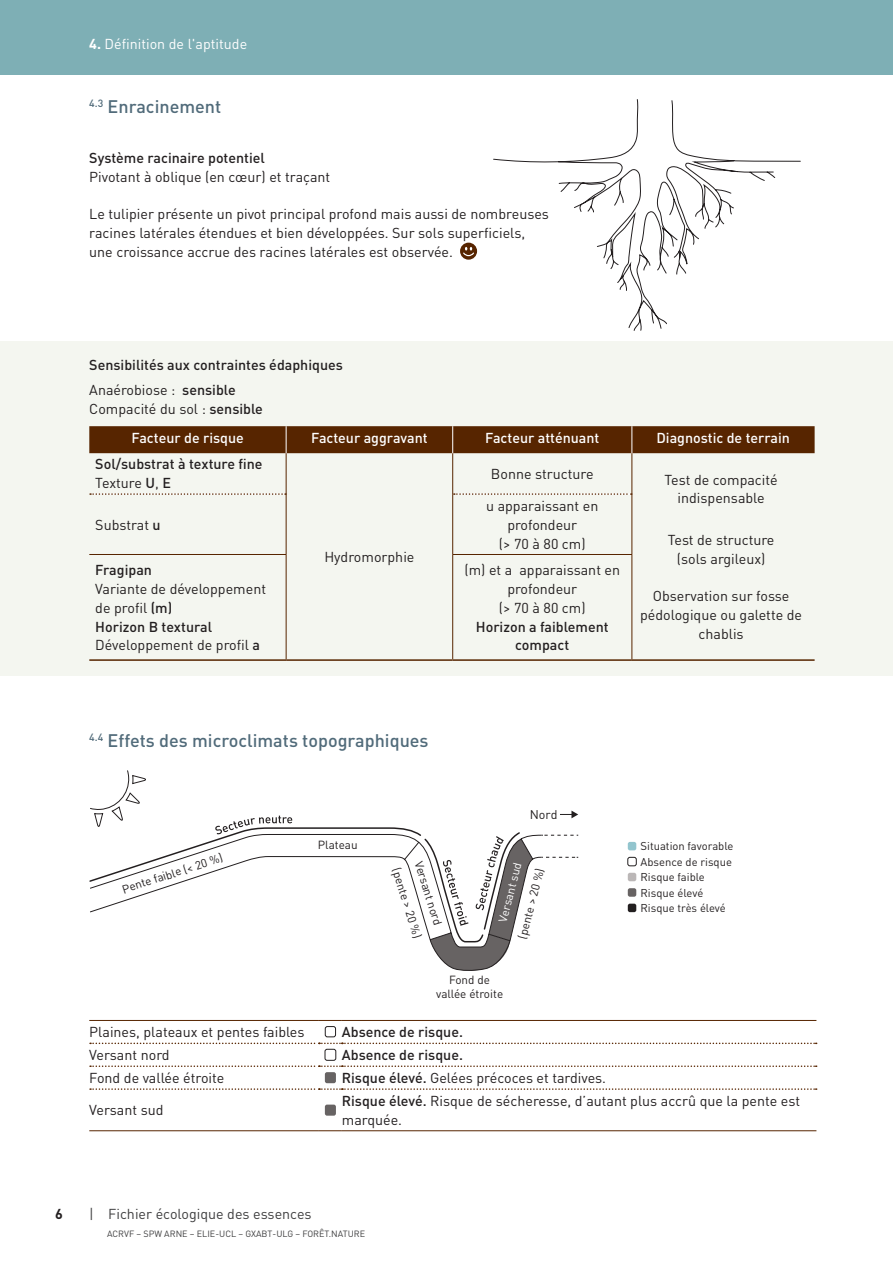
<style>
.page{position:relative;width:893px;height:1263px;background:#fff}
.page>*{position:absolute;margin:0;border:0;box-sizing:border-box;transform-origin:0 0}
.t1{font:500 18px "DIN Pro";color:#516b7a}
.t2{font:14.25px/18.8px "DIN Pro";color:#231f20;text-align:center}
.t3{font:500 14.25px/18.8px "DIN Pro";color:#231f20}
.t4{font:500 14.25px "DIN Pro";color:#fff}
.t5{font:14.25px "DIN Pro";color:#3e3e3f}
.t6{font:14.25px "DIN Pro";color:#fff}
.t7{font:700 14.25px "DIN Pro";color:#231f20}
.t8{font:12.45px "DIN Pro";color:#231f20}
.t9{font:11.7px/23.4px "DIN Pro";color:#231f20}
.t10{font:11.7px "DIN Pro";color:#fff}
.t11{font:11.25px/15.5px "DIN Pro";color:#231f20}
.t12{font:9px "DIN Pro";color:#3e3e3f}
.s1{font-weight:700}
.s2{font-weight:400}
.s3{font-weight:500}
.s4{font-weight:500;color:#fff}
</style>
<div class="page">
<div style="left:0;top:0;width:893px;height:74px;background:#7eafb5"></div>
<div style="left:0;top:341px;width:893px;height:335px;background:#f4f6f0"></div>
<svg style="left:460px;top:243px;width:17px;height:17px"></svg>
<svg style="left:493px;top:99px;width:308px;height:232px"></svg>
<hr style="left:89px;top:659px;width:197px;height:2px;background:#572500">
<hr style="left:286px;top:659px;width:167px;height:2px;background:#572500">
<hr style="left:453px;top:659px;width:179px;height:2px;background:#572500">
<hr style="left:632px;top:659px;width:183px;height:2px;background:#572500">
<hr style="left:286px;top:453px;width:1px;height:41px;background:#572500">
<hr style="left:286px;top:494px;width:1px;height:60px;background:#572500">
<hr style="left:286px;top:555px;width:1px;height:104px;background:#572500">
<hr style="left:452px;top:453px;width:1px;height:41px;background:#572500">
<hr style="left:631px;top:453px;width:1px;height:41px;background:#572500">
<hr style="left:452px;top:494px;width:1px;height:60px;background:#572500">
<hr style="left:631px;top:494px;width:1px;height:60px;background:#572500">
<hr style="left:452px;top:555px;width:1px;height:104px;background:#572500">
<hr style="left:631px;top:555px;width:1px;height:104px;background:#572500">
<div style="left:89px;top:426px;width:726px;height:27px;background:#572500"></div>
<hr style="left:89px;top:554px;width:197px;height:1px;background:#572500">
<hr style="left:452px;top:554px;width:180px;height:1px;background:#572500">
<svg style="left:90px;top:493px;width:196px;height:2px"></svg>
<svg style="left:454px;top:493px;width:178px;height:2px"></svg>
<div style="left:627px;top:857px;width:10px;height:9px;border:1px solid #231f20;border-radius:2px"></div>
<div style="left:628px;top:873px;width:8px;height:8px;background:#bbb7b7;border-radius:2px"></div>
<div style="left:628px;top:888px;width:8px;height:9px;background:#676363;border-radius:2px"></div>
<div style="left:628px;top:904px;width:8px;height:8px;background:#231f20;border-radius:2px"></div>
<div style="left:628px;top:842px;width:8px;height:8px;background:#93c5ce;border-radius:2px"></div>
<hr style="left:89px;top:1020px;width:230px;height:1px;background:#572500">
<svg style="left:319px;top:1020px;width:23px;height:1px"></svg>
<hr style="left:342px;top:1020px;width:474px;height:1px;background:#572500">
<hr style="left:89px;top:1130px;width:230px;height:1px;background:#572500">
<svg style="left:319px;top:1130px;width:23px;height:1px"></svg>
<hr style="left:342px;top:1130px;width:474px;height:1px;background:#572500">
<svg style="left:90px;top:1042px;width:727px;height:2px"></svg>
<svg style="left:90px;top:1065px;width:727px;height:2px"></svg>
<svg style="left:90px;top:1088px;width:727px;height:2px"></svg>
<div style="left:325px;top:1026px;width:11px;height:11px;border:1px solid #231f20;border-radius:2px"></div>
<div style="left:325px;top:1049px;width:11px;height:12px;border:1px solid #231f20;border-radius:2px"></div>
<div style="left:325px;top:1072px;width:11px;height:11px;background:#676363;border-radius:2px"></div>
<div style="left:325px;top:1104px;width:11px;height:12px;background:#676363;border-radius:2px"></div>
<svg style="left:89px;top:810px;width:489px;height:161px"></svg>
<p class="t6" style="left:89px;top:34px;width:159px"><span class="s1">4.</span> Définition de l'aptitude</p>
<p class="t1" style="left:89px;top:94px;width:133px"><sup>4.3</sup> Enracinement</p>
<p class="t3" style="left:89px;top:148px;width:177px">Système racinaire potentiel</p>
<p class="t2" style="left:89px;top:167px;width:242px">Pivotant à oblique (en cœur) et traçant</p>
<p class="t2" style="left:89px;top:204px;width:461px;text-align:left">Le tulipier présente un pivot principal profond mais aussi de nombreuses racines latérales étendues et bien développées. Sur sols superficiels, une croissance accrue des racines latérales est observée.</p>
<p class="t3" style="left:89px;top:351px;width:255px;line-height:25.5px">Sensibilités aux contraintes édaphiques<br><span class="s2">Anaérobiose :</span> sensible</p>
<p class="t2" style="left:132px;top:393px;width:133px;line-height:29.2px;text-align:left;text-indent:-42px">Compacité du sol : <span class="s3">sensible<br></span><span class="s4">Facteur de risque</span></p>
<p class="t4" style="left:311px;top:428px;width:118px">Facteur aggravant</p>
<p class="t4" style="left:485px;top:428px;width:116px">Facteur atténuant</p>
<p class="t4" style="left:656px;top:428px;width:135px">Diagnostic de terrain</p>
<p class="t3" style="left:95px;top:454px;width:169px">Sol/substrat à texture fine<br><span class="s2">Texture</span> U<span class="s2">,</span> E</p>
<p class="t2" style="left:95px;top:515px;width:67px">Substrat <span class="s3">u</span></p>
<p class="t3" style="left:95px;top:560px;width:58px">Fragipan</p>
<p class="t2" style="left:95px;top:579px;width:172px;text-align:left">Variante de développement de profil <span class="s3">(m)<br>Horizon B textural<br></span>Développement de profil <span class="s3">a</span></p>
<p class="t2" style="left:324px;top:547px;width:92px">Hydromorphie</p>
<p class="t2" style="left:491px;top:464px;width:104px">Bonne structure</p>
<p class="t2" style="left:486px;top:496px;width:114px">u apparaissant en profondeur<br>(&gt; 70 à 80 cm)</p>
<p class="t2" style="left:464px;top:560px;width:157px">(m) et a apparaissant en profondeur<br>(&gt; 70 à 80 cm)</p>
<p class="t3" style="left:476px;top:616px;width:134px;text-align:center">Horizon a faiblement compact</p>
<p class="t2" style="left:664px;top:469px;width:115px">Test de compacité indispensable</p>
<p class="t2" style="left:668px;top:530px;width:108px">Test de structure (sols argileux)</p>
<p class="t2" style="left:640px;top:586px;width:163px">Observation sur fosse pédologique ou galette de chablis</p>
<p class="t1" style="left:89px;top:728px;width:341px"><sup>4.4</sup> Effets des microclimats topographiques</p>
<p class="t9" style="left:318px;top:832px;width:41px">Plateau</p>
<p class="t8" style="left:530px;top:806px;width:29px">Nord</p>
<p class="t9" style="left:119px;top:878px;width:107px;rotate:-18deg">Pente faible (&lt; 20 %)</p>
<p class="t9" style="left:430px;top:857px;width:74px;rotate:73deg">Versant nord (pente &gt; 20 %)</p>
<p class="t10" style="left:495px;top:920px;width:63px;rotate:-76deg">Versant sud</p>
<p class="t9" style="left:510px;top:936px;width:74px;rotate:-76deg">(pente &gt; 20 %)</p>
<p class="t9" style="left:436px;top:972px;width:69px;line-height:14.1px;text-align:center">Fond de vallée étroite</p>
<p class="t11" style="left:640px;top:838px;width:94px">Situation favorable</p>
<p class="t11" style="left:640px;top:853px;width:93px">Absence de risque<br>Risque faible<br>Risque élevé<br>Risque très élevé</p>
<p class="t2" style="left:89px;top:1022px;width:217px">Plaines, plateaux et pentes faibles</p>
<p class="t3" style="left:342px;top:1022px;width:123px">Absence de risque.</p>
<p class="t2" style="left:89px;top:1045px;width:82px">Versant nord</p>
<p class="t3" style="left:342px;top:1045px;width:123px">Absence de risque.</p>
<p class="t2" style="left:89px;top:1068px;width:137px">Fond de vallée étroite</p>
<p class="t2" style="left:342px;top:1068px;width:266px"><span class="s3">Risque élevé.</span> Gelées précoces et tardives.</p>
<p class="t2" style="left:89px;top:1100px;width:76px">Versant sud</p>
<p class="t2" style="left:342px;top:1091px;width:460px;text-align:left"><span class="s3">Risque élevé.</span> Risque de sécheresse, d’autant plus accrû que la pente est marquée.</p>
<p class="t7" style="left:55px;top:1204px;width:9px">6</p>
<p class="t5" style="left:89px;top:1204px;width:224px">| Fichier écologique des essences</p>
<p class="t12" style="left:107px;top:1228px;width:260px">ACRVF – SPW ARNE – ELIE-UCL – GXABT-ULG – FORÊT.NATURE</p>
</div>
